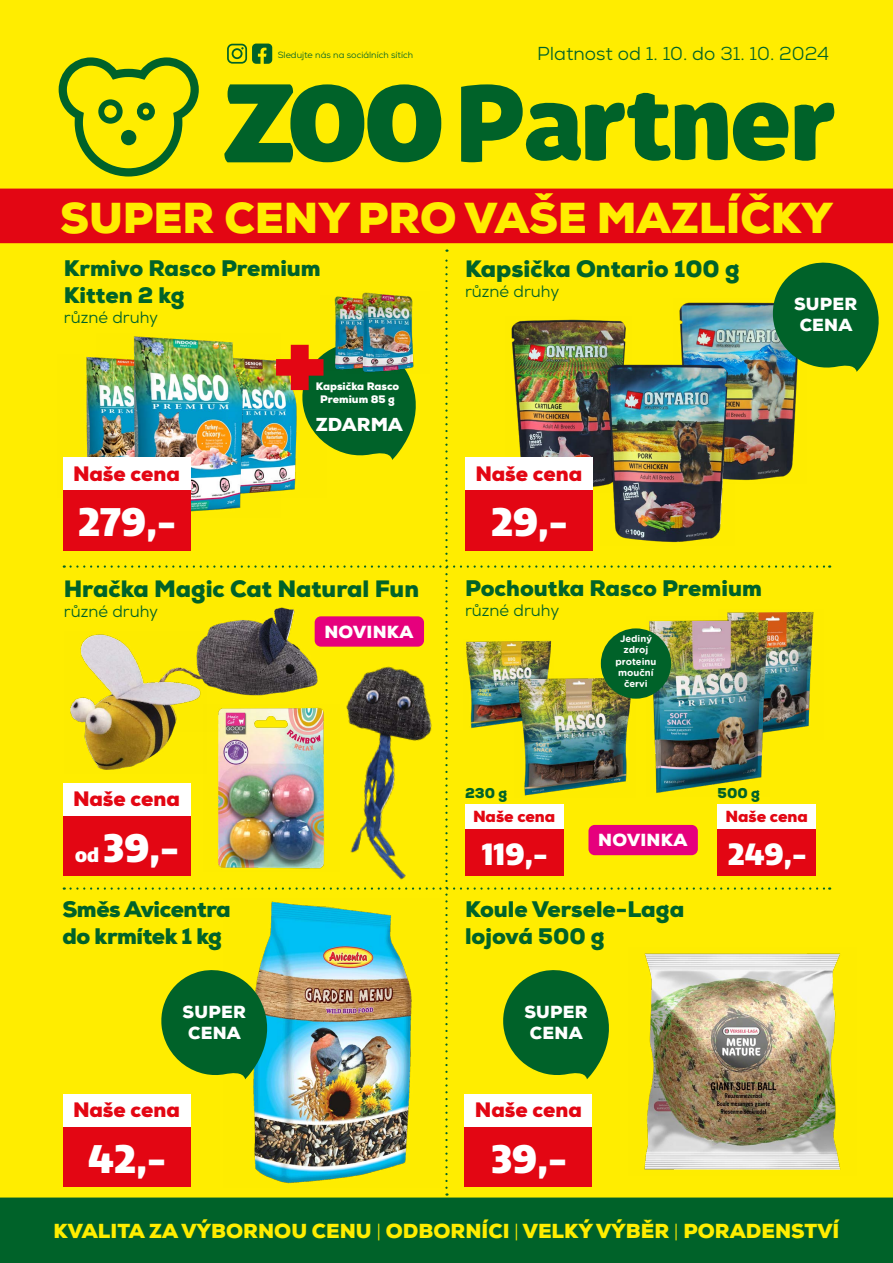
<style>
.page{position:relative;width:893px;height:1263px;background:#ffed00}
.page>*{position:absolute;margin:0;border:0;box-sizing:border-box;transform-origin:0 0}
.t1{font:900 108.38px "Nexa";color:#e30613}
.t2{font:900 43.28px "Nexa";color:#ffed00}
.t3{font:900 38.7px "Quatro";color:#fff}
.t4{font:900 29.85px "Quatro";color:#fff}
.t5{font:900 23.62px "Nexa";color:#006229}
.t6{font:900 22.5px/27px "Nexa";color:#006229}
.t7{font:900 22.5px/27px "Nexa";letter-spacing:-.02em;color:#006229}
.t8{font:900 20.85px "Nexa";color:#e30613}
.t9{font:900 20.25px "Nexa";color:#ffed00}
.t10{font:18.75px "Nexa";color:#006229}
.t11{font:900 18.75px "Nexa";color:#fff}
.t12{font:900 17.48px/21px "Nexa";letter-spacing:.015em;color:#fff;text-align:center}
.t13{font:16.5px "Nexa";color:#006229}
.t14{font:900 16.05px "Nexa";color:#e30613}
.t15{font:900 14.25px "Nexa";color:#006229}
.t16{font:900 10.8px "Nexa";color:#fff}
.t17{font:700 9.52px/11.4px "Gotham Rounded";color:#fff;text-align:center}
.t18{font:9px "Nexa";color:#006229}
.s1{font-size:19.2px}
.s2{font-weight:300}
</style>
<div class="page">
<div style="left:0;top:1197px;width:893px;height:66px;background:#006229"></div>
<svg style="left:59px;top:57px;width:140px;height:120px"></svg>
<svg style="left:224px;top:84px;width:217px;height:78px"></svg>
<svg style="left:461px;top:84px;width:374px;height:79px"></svg>
<div style="left:0;top:189px;width:893px;height:54px;background:#e30613"></div>
<div style="left:0;top:200px;width:891px;height:41px;background:#e30613"></div>
<svg style="left:227px;top:44px;width:45px;height:20px"></svg>
<div style="left:63px;top:815px;width:127px;height:61px;background:#e30613"></div>
<div style="left:63px;top:783px;width:127px;height:32px;background:#fff"></div>
<div style="left:63px;top:1126px;width:127px;height:61px;background:#e30613"></div>
<div style="left:63px;top:1094px;width:127px;height:32px;background:#fff"></div>
<div style="left:63px;top:490px;width:127px;height:60px;background:#e30613"></div>
<div style="left:63px;top:458px;width:127px;height:32px;background:#fff"></div>
<img style="left:71px;top:249px;width:808px;height:946px">
<img style="left:320px;top:295px;width:27px;height:75px">
<img style="left:347px;top:292px;width:82px;height:82px">
<p class="t18" style="left:278px;top:49px;width:137px">Sledujte nás na sociálních sítích</p>
<p class="t10" style="left:537px;top:42px;width:294px">Platnost od 1. 10. do 31. 10. 2024</p>
<h2 class="t2" style="left:60px;top:190px;width:774px">SUPER CENY PRO VAŠE MAZLÍČKY</h2>
<p class="t6" style="left:64px;top:255px;width:259px">Krmivo Rasco Premium<br>Kitten 2 kg</p>
<p class="t13" style="left:64px;top:307px;width:96px">různé druhy</p>
<p class="t5" style="left:465px;top:254px;width:276px">Kapsička Ontario 100 g</p>
<p class="t13" style="left:465px;top:281px;width:96px">různé druhy</p>
<p class="t12" style="left:794px;top:294px;width:65px">SUPER<br>CENA</p>
<h1 class="t1" style="left:272px;top:295px;width:58px">+</h1>
<p class="t16" style="left:320px;top:392px;width:76px">Premium 85 g</p>
<p class="t16" style="left:316px;top:379px;width:85px">Kapsička Rasco</p>
<p class="t11" style="left:316px;top:412px;width:88px">ZDARMA</p>
<p class="t8" style="left:73px;top:460px;width:108px">Naše cena</p>
<p class="t8" style="left:475px;top:460px;width:108px">Naše cena</p>
<h3 class="t3" style="left:78px;top:499px;width:99px">279,-</h3>
<h3 class="t3" style="left:491px;top:499px;width:78px">29,-</h3>
<p class="t5" style="left:64px;top:573px;width:357px">Hračka Magic Cat Natural Fun</p>
<p class="t13" style="left:64px;top:600px;width:96px">různé druhy</p>
<p class="t6" style="left:465px;top:575px;width:298px">Pochoutka Rasco Premium</p>
<p class="t13" style="left:465px;top:600px;width:96px">různé druhy</p>
<p class="t12" style="left:324px;top:621px;width:91px">NOVINKA</p>
<p class="t17" style="left:615px;top:632px;width:42px">Jediný zdroj proteinu mouční červi</p>
<p class="t8" style="left:73px;top:785px;width:108px">Naše cena</p>
<p class="t15" style="left:465px;top:784px;width:44px">230 g</p>
<p class="t15" style="left:718px;top:784px;width:44px">500 g</p>
<p class="t14" style="left:473px;top:806px;width:84px">Naše cena</p>
<p class="t14" style="left:726px;top:806px;width:84px">Naše cena</p>
<h3 class="t3" style="left:75px;top:824px;width:106px"><span class="s1">od</span> 39,-</h3>
<h3 class="t4" style="left:482px;top:836px;width:67px">119,-</h3>
<p class="t12" style="left:598px;top:830px;width:91px">NOVINKA</p>
<h3 class="t4" style="left:728px;top:836px;width:80px">249,-</h3>
<p class="t7" style="left:63px;top:896px;width:170px">Směs Avicentra do krmítek 1 kg</p>
<p class="t6" style="left:465px;top:896px;width:221px">Koule Versele-Laga lojová 500 g</p>
<p class="t12" style="left:183px;top:1001px;width:65px">SUPER<br>CENA</p>
<p class="t12" style="left:524px;top:1001px;width:65px">SUPER<br>CENA</p>
<p class="t8" style="left:73px;top:1096px;width:108px">Naše cena</p>
<p class="t8" style="left:475px;top:1096px;width:108px">Naše cena</p>
<h3 class="t3" style="left:88px;top:1135px;width:79px">42,-</h3>
<h3 class="t3" style="left:491px;top:1135px;width:77px">39,-</h3>
<p class="t9" style="left:53px;top:1218px;width:787px">KVALITA ZA VÝBORNOU CENU <span class="s2">|</span> ODBORNÍCI <span class="s2">|</span> VELKÝ VÝBĚR <span class="s2">|</span> PORADENSTVÍ</p>
</div>
